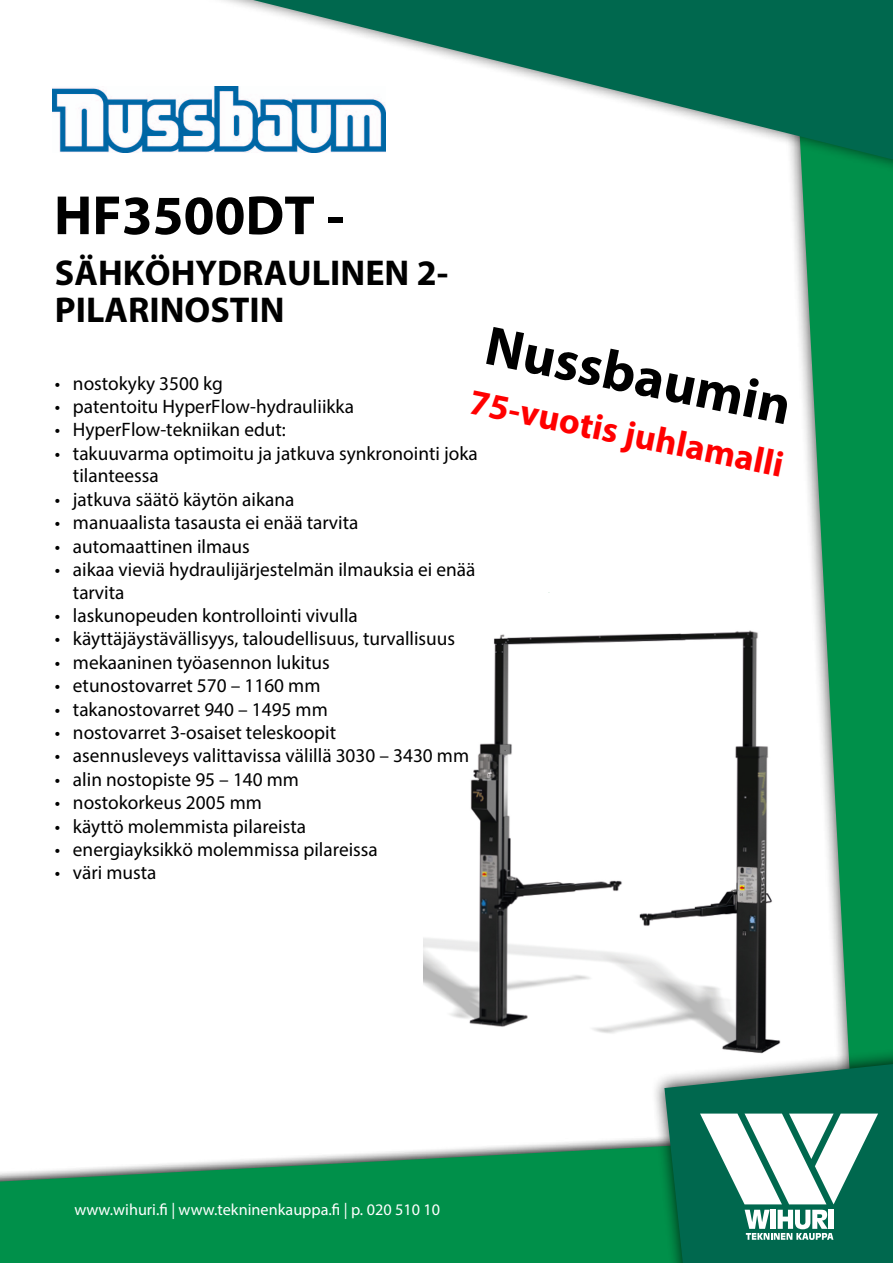
<style>
.page{position:relative;width:893px;height:1263px;background:#fff}
.page>*{position:absolute;margin:0;border:0;box-sizing:border-box;transform-origin:0 0}
.t1{font:700 55.65px "Myriad Pro";color:#000}
.t2{font:700 36px/37.5px "Myriad Pro";color:#000}
.t3{font:700 36px "Myriad Pro";color:#f00}
.t4{font:19.5px/22.6px "Myriad Pro";color:#000}
.t5{font:16.2px "Myriad Pro";color:#fff}
</style>
<div class="page">
<img style="left:423px;top:630px;width:355px;height:411px">
<svg style="left:793px;top:203px;width:100px;height:838px;fill:#00904a"></svg>
<svg style="left:0;top:1138px;width:651px;height:125px;background:#30a16a"></svg>
<div style="left:100px;top:0;width:793px;height:203px;background:#000;opacity:.75"></div>
<svg style="left:253px;top:0;width:640px;height:160px;fill:#00684e"></svg>
<div style="left:651px;top:1041px;width:242px;height:222px;background:#000;opacity:.75"></div>
<svg style="left:664px;top:1064px;width:229px;height:199px;background:#16735a"></svg>
<svg style="left:700px;top:1113px;width:178px;height:91px"></svg>
<svg style="left:745px;top:1210px;width:88px;height:30px"></svg>
<img style="left:52px;top:87px;width:333px;height:65px">
<h1 class="t1" style="left:54px;top:179px;width:291px">HF3500DT -</h1>
<h2 class="t2" style="left:55px;top:253px;width:395px">SÄHKÖHYDRAULINEN 2-<br>PILARINOSTIN</h2>
<h1 class="t1" style="left:493px;top:310px;width:312px;rotate:11deg">Nussbaumin</h1>
<p class="t4" style="left:55px;top:371px;width:169px">• nostokyky 3500 kg</p>
<p class="t4" style="left:55px;top:395px;width:300px">• patentoitu HyperFlow-hydrauliikka</p>
<p class="t4" style="left:55px;top:418px;width:232px">• HyperFlow-tekniikan edut:</p>
<p class="t4" style="left:73px;top:442px;width:406px;text-indent:-18px">• takuuvarma optimoitu ja jatkuva synkronointi joka tilanteessa</p>
<p class="t4" style="left:55px;top:487px;width:241px">• jatkuva säätö käytön aikana</p>
<p class="t4" style="left:55px;top:511px;width:305px">• manuaalista tasausta ei enää tarvita</p>
<p class="t4" style="left:55px;top:534px;width:196px">• automaattinen ilmaus</p>
<p class="t4" style="left:73px;top:558px;width:404px;text-indent:-18px">• aikaa vieviä hydraulijärjestelmän ilmauksia ei enää tarvita</p>
<p class="t4" style="left:55px;top:604px;width:304px">• laskunopeuden kontrollointi vivulla</p>
<p class="t4" style="left:55px;top:627px;width:402px">• käyttäjäystävällisyys, taloudellisuus, turvallisuus</p>
<p class="t4" style="left:55px;top:650px;width:276px">• mekaaninen työasennon lukitus</p>
<p class="t4" style="left:55px;top:674px;width:267px">• etunostovarret 570 – 1160 mm</p>
<p class="t4" style="left:55px;top:697px;width:274px">• takanostovarret 940 – 1495 mm</p>
<p class="t4" style="left:55px;top:721px;width:283px">• nostovarret 3-osaiset teleskoopit</p>
<p class="t4" style="left:55px;top:744px;width:416px">• asennusleveys valittavissa välillä 3030 – 3430 mm</p>
<p class="t4" style="left:55px;top:767px;width:246px">• alin nostopiste 95 – 140 mm</p>
<p class="t4" style="left:55px;top:791px;width:208px">• nostokorkeus 2005 mm</p>
<p class="t4" style="left:55px;top:814px;width:253px">• käyttö molemmista pilareista</p>
<p class="t4" style="left:55px;top:838px;width:324px">• energiayksikkö molemmissa pilareissa</p>
<p class="t4" style="left:55px;top:861px;width:103px">• väri musta</p>
<h2 class="t3" style="left:474px;top:379px;width:321px;rotate:11deg">75-vuotis juhlamalli</h2>
<p class="t5" style="left:74px;top:1199px;width:367px">www.wihuri.fi | www.tekninenkauppa.fi | p. 020 510 10</p>
</div>
